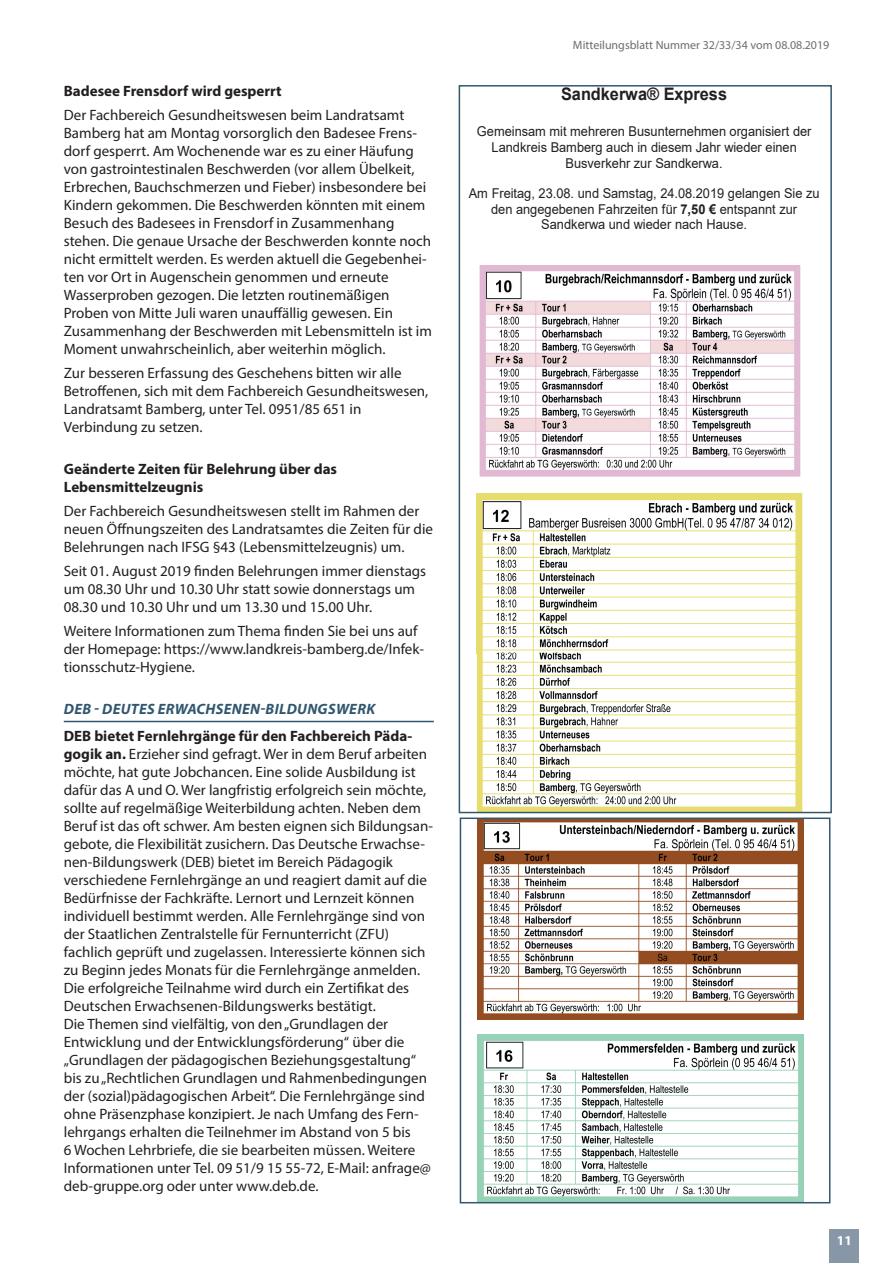
<style>
.page{position:relative;width:872px;height:1263px;background:#fff}
.page>*{position:absolute;margin:0;border:0;box-sizing:border-box;transform-origin:0 0}
.t1{font:700 17.25px "Arial";color:#231f20;scale:.95 1}
.t2{font:15px/18px "Myriad Pro";color:#231f20}
.t3{font:700 15px/18px "Myriad Pro";color:#231f20}
.t4{font:italic 700 15px "Myriad Pro";letter-spacing:.02em;color:#31576f}
.t5{font:13.5px/15.6px "Arial";color:#231f20;text-align:center;scale:.95 1}
.t6{font:700 13.5px "Myriad Pro";color:#fff}
.t7{font:12px "Myriad Pro";color:#6c6d70}
.s1{font-weight:700}
</style>
<div class="page">
<div style="left:829px;top:1229px;width:30px;height:34px;background:#8797a8"></div>
<hr style="left:64px;top:721px;width:370px;height:1px;background:#31576f">
<img style="left:479px;top:265px;width:321px;height:212px">
<img style="left:477px;top:494px;width:326px;height:316px">
<div style="left:458px;top:85px;width:374px;height:728px;border:2px solid #31576f"></div>
<img style="left:478px;top:820px;width:325px;height:199px">
<img style="left:477px;top:1034px;width:327px;height:166px">
<div style="left:460px;top:817px;width:370px;height:386px;border:2px solid #31576f"></div>
<p class="t3" style="left:64px;top:82px;width:219px">Badesee Frensdorf wird gesperrt</p>
<p class="t2" style="left:64px;top:106px;width:370px">Der Fachbereich Gesundheitswesen beim Landratsamt Bamberg hat am Montag vorsorglich den Badesee Frens&shy;dorf gesperrt. Am Wochenende war es zu einer Häufung von gastrointestinalen Beschwerden (vor allem Übelkeit, Erbrechen, Bauchschmerzen und Fieber) insbesondere bei Kindern gekommen. Die Beschwerden könnten mit einem Besuch des Badesees in Frensdorf in Zusammenhang stehen. Die genaue Ursache der Beschwerden konnte noch nicht ermittelt werden. Es werden aktuell die Gegebenhei&shy;ten vor Ort in Augenschein genommen und erneute Wasserproben gezogen. Die letzten routinemäßigen Proben von Mitte Juli waren unauffällig gewesen. Ein Zusammenhang der Beschwerden mit Lebensmitteln ist im Moment unwahrscheinlich, aber weiterhin möglich.</p>
<p class="t2" style="left:64px;top:364px;width:366px">Zur besseren Erfassung des Geschehens bitten wir alle Betroffenen, sich mit dem Fachbereich Gesundheitswesen, Landratsamt Bamberg, unter Tel. 0951/85 651 in Verbindung zu setzen.</p>
<p class="t3" style="left:64px;top:460px;width:275px">Geänderte Zeiten für Belehrung über das<br>Lebensmittelzeugnis</p>
<p class="t2" style="left:64px;top:502px;width:371px">Der Fachbereich Gesundheitswesen stellt im Rahmen der neuen Öffnungszeiten des Landratsamtes die Zeiten für die<br>Belehrungen nach IFSG §43 (Lebensmittelzeugnis) um.</p>
<p class="t2" style="left:64px;top:562px;width:364px">Seit 01. August 2019 finden Belehrungen immer dienstags um 08.30 Uhr und 10.30 Uhr statt sowie donnerstags um<br>08.30 und 10.30 Uhr und um 13.30 und 15.00 Uhr.</p>
<p class="t2" style="left:64px;top:622px;width:362px">Weitere Informationen zum Thema finden Sie bei uns auf der Homepage: https://www.landkreis-bamberg.de/Infek&shy;tionsschutz-Hygiene.</p>
<p class="t4" style="left:64px;top:699px;width:313px">DEB - DEUTES ERWACHSENEN-BILDUNGSWERK</p>
<p class="t2" style="left:64px;top:727px;width:371px"><span class="s1">DEB bietet Fernlehrgänge für den Fachbereich Päda&shy;gogik an.</span> Erzieher sind gefragt. Wer in dem Beruf arbeiten möchte, hat gute Jobchancen. Eine solide Ausbildung ist dafür das A und O. Wer langfristig erfolgreich sein möchte, sollte auf regelmäßige Weiterbildung achten. Neben dem Beruf ist das oft schwer. Am besten eignen sich Bildungsan&shy;gebote, die Flexibilität zusichern. Das Deutsche Erwachse&shy;nen-Bildungswerk (DEB) bietet im Bereich Pädagogik verschiedene Fernlehrgänge an und reagiert damit auf die Bedürfnisse der Fachkräfte. Lernort und Lernzeit können individuell bestimmt werden. Alle Fernlehrgänge sind von der Staatlichen Zentralstelle für Fernunterricht (ZFU) fachlich geprüft und zugelassen. Interessierte können sich zu Beginn jedes Monats für die Fernlehrgänge anmelden.<br>Die erfolgreiche Teilnahme wird durch ein Zertifikat des Deutschen Erwachsenen-Bildungswerks bestätigt.<br>Die Themen sind vielfältig, von den „Grundlagen der Entwicklung und der Entwicklungsförderung“ über die „Grundlagen der pädagogischen Beziehungsgestaltung“ bis zu „Rechtlichen Grundlagen und Rahmenbedingungen der (sozial)pädagogischen Arbeit“. Die Fernlehrgänge sind ohne Präsenzphase konzipiert. Je nach Umfang des Fern&shy;lehrgangs erhalten die Teilnehmer im Abstand von 5 bis<br>6 Wochen Lehrbriefe, die sie bearbeiten müssen. Weitere Informationen unter Tel. 09 51/9 15 55-72, E-Mail: anfrage@ deb-gruppe.org oder unter www.deb.de.</p>
<p class="t7" style="left:573px;top:38px;width:258px">Mitteilungsblatt Nummer 32/33/34 vom 08.08.2019</p>
<p class="t1" style="left:561px;top:82px;width:176px">Sandkerwa® Express</p>
<p class="t5" style="left:477px;top:124px;width:354px">Gemeinsam mit mehreren Busunternehmen organisiert der<br>Landkreis Bamberg auch in diesem Jahr wieder einen<br>Busverkehr zur Sandkerwa.</p>
<p class="t5" style="left:469px;top:186px;width:371px">Am Freitag, 23.08. und Samstag, 24.08.2019 gelangen Sie zu den angegebenen Fahrzeiten für <span class="s1">7,50 €</span> entspannt zur<br>Sandkerwa und wieder nach Hause.</p>
<p class="t6" style="left:837px;top:1231px;width:16px">11</p>
</div>
